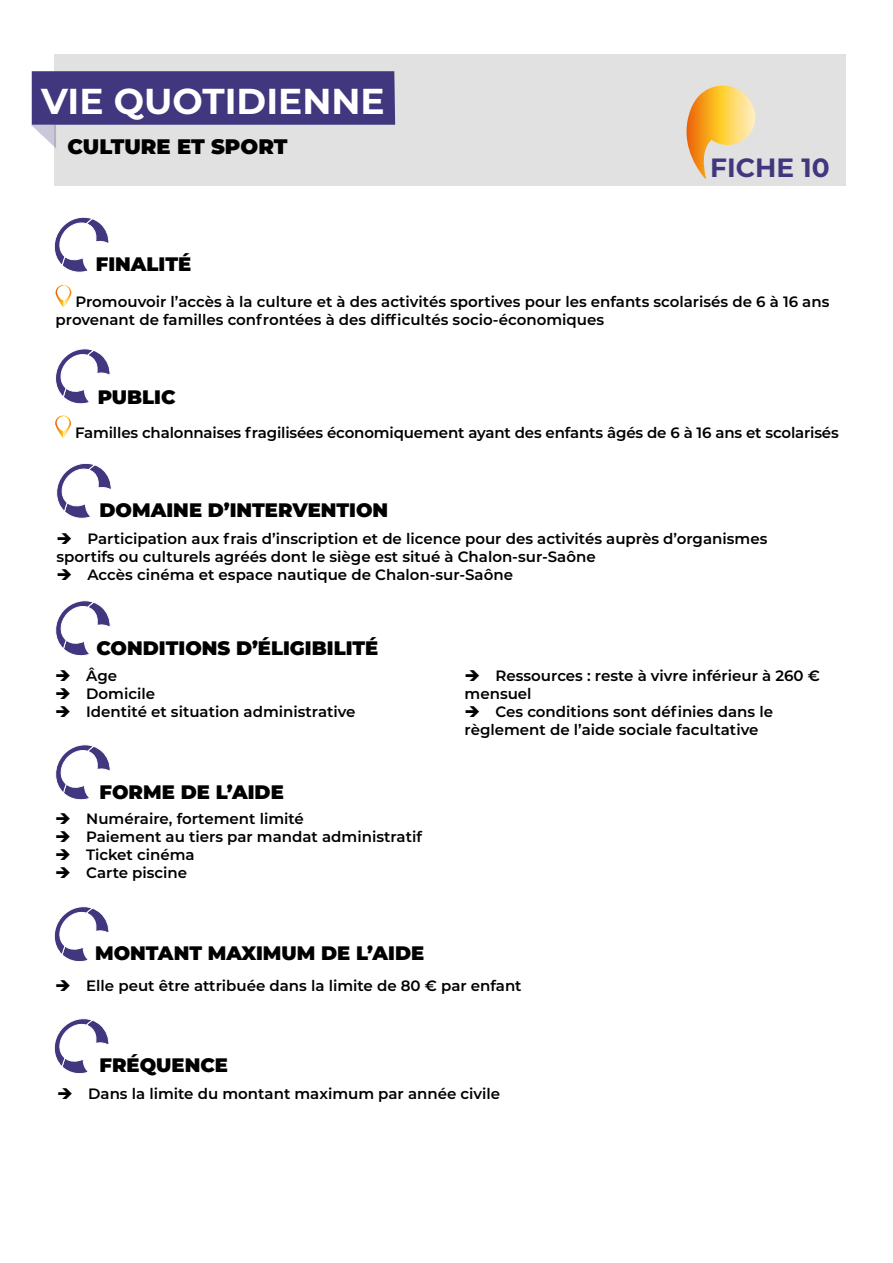
<style>
.page{position:relative;width:893px;height:1263px;background:#fff}
.page>*{position:absolute;margin:0;border:0;box-sizing:border-box;transform-origin:0 0}
.t1{font:700 36px "Montserrat";color:#fff}
.t2{font:700 26.4px "Montserrat";color:#41377e}
.t3{font:900 21px "Montserrat";color:#000}
.t4{font:900 19.5px "Montserrat";color:#000}
.t5{font:600 15px/18px "Montserrat";color:#000}
</style>
<div class="page">
<svg style="left:54px;top:217px;width:55px;height:56px"></svg>
<svg style="left:56px;top:285px;width:15px;height:22px"></svg>
<div style="left:57px;top:286px;width:13px;height:14px;background:#fff;border-radius:6px"></div>
<svg style="left:55px;top:415px;width:16px;height:23px"></svg>
<div style="left:57px;top:416px;width:12px;height:15px;background:#fff;border-radius:6px"></div>
<svg style="left:55px;top:348px;width:55px;height:56px"></svg>
<svg style="left:56px;top:463px;width:56px;height:56px"></svg>
<svg style="left:55px;top:744px;width:56px;height:56px"></svg>
<svg style="left:54px;top:906px;width:55px;height:56px"></svg>
<svg style="left:55px;top:600px;width:56px;height:56px"></svg>
<div style="left:54px;top:54px;width:791px;height:132px;background:#e1e1e1"></div>
<svg style="left:686px;top:86px;width:69px;height:93px"></svg>
<svg style="left:31px;top:71px;width:364px;height:77px"></svg>
<svg style="left:54px;top:1018px;width:55px;height:56px"></svg>
<h1 class="t1" style="left:41px;top:75px;width:345px">VIE QUOTIDIENNE</h1>
<h3 class="t3" style="left:67px;top:130px;width:222px">CULTURE ET SPORT</h3>
<h2 class="t2" style="left:710px;top:149px;width:121px">FICHE 10</h2>
<h3 class="t4" style="left:96px;top:249px;width:97px">FINALITÉ</h3>
<p class="t5" style="left:56px;top:292px;width:775px;text-indent:20px">Promouvoir l’accès à la culture et à des activités sportives pour les enfants scolarisés de 6 à 16 ans provenant de familles confrontées à des difficultés socio-économiques</p>
<h3 class="t4" style="left:98px;top:382px;width:79px">PUBLIC</h3>
<p class="t5" style="left:75px;top:423px;width:765px">Familles chalonnaises fragilisées économiquement ayant des enfants âgés de 6 à 16 ans et scolarisés</p>
<h3 class="t4" style="left:100px;top:495px;width:290px">DOMAINE D’INTERVENTION</h3>
<p class="t5" style="left:56px;top:529px;width:712px">➔ Participation aux frais d’inscription et de licence pour des activités auprès d’organismes sportifs ou culturels agréés dont le siège est situé à Chalon-sur-Saône</p>
<p class="t5" style="left:56px;top:565px;width:458px">➔ Accès cinéma et espace nautique de Chalon-sur-Saône</p>
<h3 class="t4" style="left:96px;top:633px;width:283px">CONDITIONS D’ÉLIGIBILITÉ</h3>
<p class="t5" style="left:55px;top:666px;width:63px">➔ Âge</p>
<p class="t5" style="left:55px;top:684px;width:101px">➔ Domicile</p>
<p class="t5" style="left:55px;top:702px;width:302px">➔ Identité et situation administrative</p>
<h3 class="t4" style="left:100px;top:777px;width:186px">FORME DE L’AIDE</h3>
<p class="t5" style="left:55px;top:809px;width:250px">➔ Numéraire, fortement limité</p>
<p class="t5" style="left:55px;top:827px;width:368px">➔ Paiement au tiers par mandat administratif</p>
<p class="t5" style="left:55px;top:845px;width:141px">➔ Ticket cinéma</p>
<p class="t5" style="left:55px;top:863px;width:134px">➔ Carte piscine</p>
<p class="t5" style="left:465px;top:666px;width:357px">➔ Ressources : reste à vivre inférieur à 260 € mensuel</p>
<p class="t5" style="left:465px;top:702px;width:310px">➔ Ces conditions sont définies dans le règlement de l’aide sociale facultative</p>
<h3 class="t4" style="left:95px;top:939px;width:331px">MONTANT MAXIMUM DE L’AIDE</h3>
<p class="t5" style="left:55px;top:975px;width:468px">➔ Elle peut être attribuée dans la limite de 80 € par enfant</p>
<h3 class="t4" style="left:100px;top:1051px;width:130px">FRÉQUENCE</h3>
<p class="t5" style="left:57px;top:1084px;width:445px">➔ Dans la limite du montant maximum par année civile</p>
</div>
